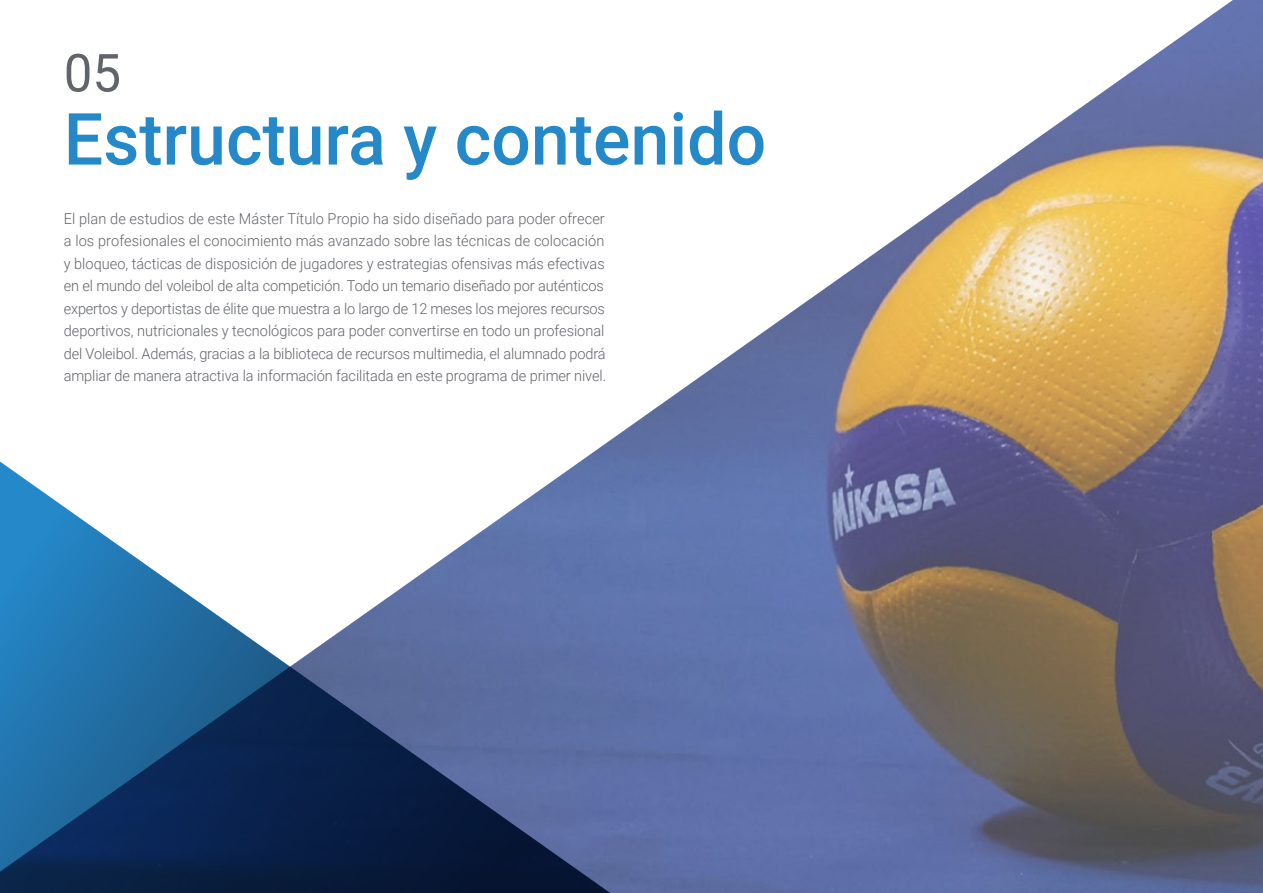
<style>
.page{position:relative;width:1263px;height:893px;background:#fff}
.page>*{position:absolute;margin:0;border:0;box-sizing:border-box;transform-origin:0 0}
.t1{font:500 72px "Roboto";color:#2488c9}
.t2{font:52.5px "Roboto";color:#61646a}
.t3{font:300 15px/22.5px "Roboto";letter-spacing:-.005em;color:#61646a}
</style>
<div class="page">
<img style="left:602px;top:0;width:661px;height:893px">
<svg style="left:0;top:446px;width:640px;height:447px"></svg>
<h2 class="t2" style="left:64px;top:36px;width:59px">05</h2>
<h1 class="t1" style="left:64px;top:89px;width:704px">Estructura y contenido</h1>
<p class="t3" style="left:64px;top:207px;width:544px">El plan de estudios de este Máster Título Propio ha sido diseñado para poder ofrecer a los profesionales el conocimiento más avanzado sobre las técnicas de colocación y bloqueo, tácticas de disposición de jugadores y estrategias ofensivas más efectivas en el mundo del voleibol de alta competición. Todo un temario diseñado por auténticos expertos y deportistas de élite que muestra a lo largo de 12 meses los mejores recursos deportivos, nutricionales y tecnológicos para poder convertirse en todo un profesional del Voleibol. Además, gracias a la biblioteca de recursos multimedia, el alumnado podrá ampliar de manera atractiva la información facilitada en este programa de primer nivel.</p>
</div>
